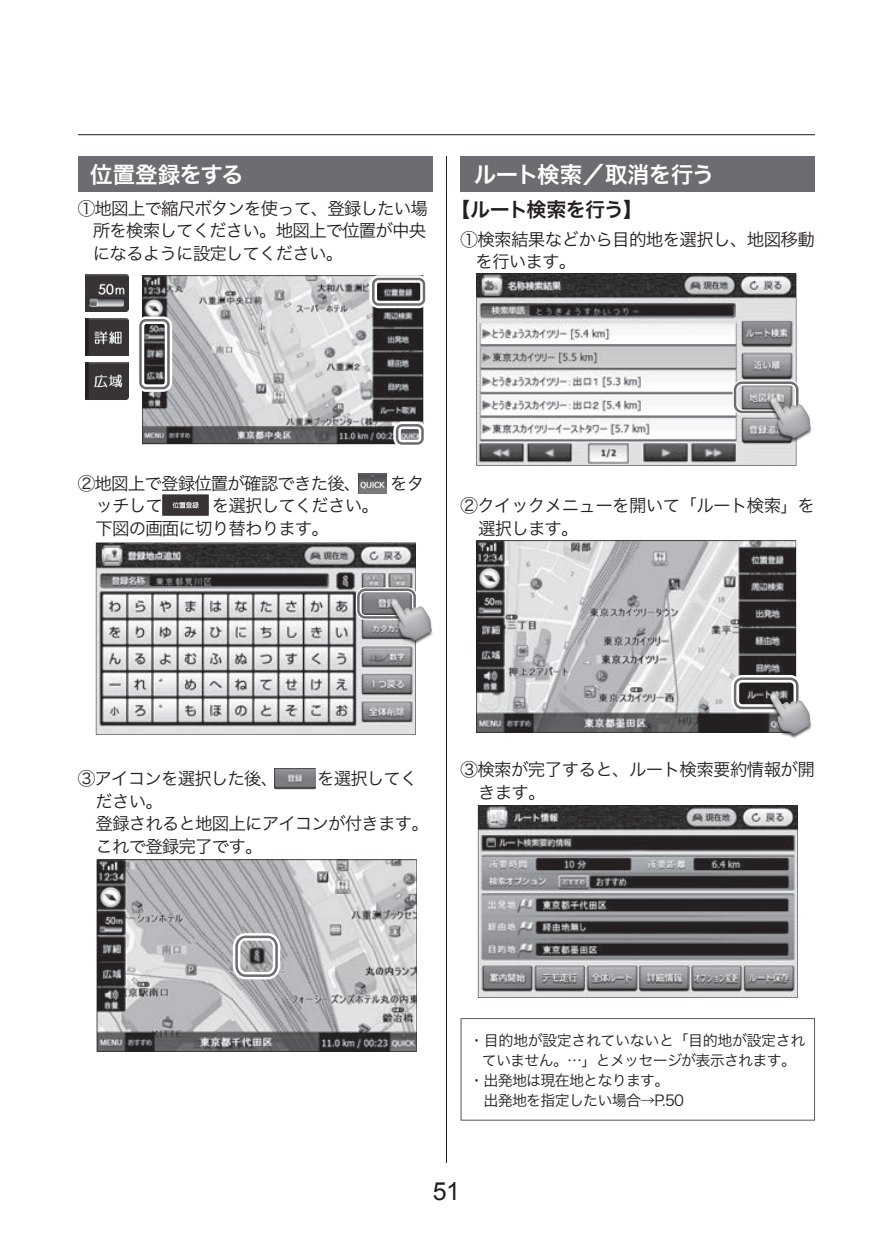
<style>
.page{position:relative;width:893px;height:1248px;background:#fff}
.page>*{position:absolute;margin:0;border:0;box-sizing:border-box;transform-origin:0 0}
.t1{font:25px "Arial";color:#231f20}
.t2{font:22.5px "Hira Kaku Pro W6";letter-spacing:-.03em;color:#fff}
.t3{font:20px "Hira Kaku Pro W6";letter-spacing:-.035em;color:#231f20}
.t4{font:17.5px/22.5px "Hira Kaku Pro W3";letter-spacing:-.05em;color:#231f20}
.t5{font:15px "Hira Kaku Pro W3";letter-spacing:-.05em;color:#231f20}
.t6{font:15px "Hira Kaku Pro W3";letter-spacing:-.025em;color:#231f20}
</style>
<div class="page">
<div style="left:461px;top:156px;width:354px;height:35px;background:#6c6d70"></div>
<hr style="left:78px;top:134px;width:737px;height:1px;background:#231f20">
<div style="left:78px;top:156px;width:354px;height:35px;background:#6c6d70"></div>
<svg style="left:96px;top:542px;width:320px;height:193px;background:#a7a7a9"></svg>
<div style="left:356px;top:587px;width:61px;height:33px;border:5px solid #fff;border-radius:7px"></div>
<div style="left:357px;top:588px;width:59px;height:30px;border:2px solid #6c6d70;border-radius:7px"></div>
<img style="left:390px;top:599px;width:42px;height:47px">
<img style="left:336px;top:572px;width:18px;height:18px">
<img style="left:163px;top:494px;width:46px;height:21px">
<img style="left:274px;top:768px;width:42px;height:21px">
<svg style="left:478px;top:805px;width:320px;height:192px;background:#777779"></svg>
<svg style="left:461px;top:1018px;width:354px;height:102px"></svg>
<svg style="left:476px;top:273px;width:320px;height:193px"></svg>
<div style="left:733px;top:380px;width:67px;height:34px;border:5px solid #fff;border-radius:7px"></div>
<div style="left:734px;top:381px;width:64px;height:32px;border:2px solid #6c6d70;border-radius:7px"></div>
<img style="left:769px;top:397px;width:42px;height:47px">
<hr style="left:446px;top:156px;width:1px;height:1006px;background:#231f20">
<svg style="left:142px;top:275px;width:281px;height:169px;background:#a1a1a3"></svg>
<div style="left:137px;top:316px;width:35px;height:76px;border:8px solid #fff;border-radius:6px"></div>
<div style="left:139px;top:319px;width:31px;height:70px;border:2px solid #6c6d70;border-radius:6px"></div>
<div style="left:370px;top:275px;width:58px;height:33px;border:8px solid #fff;border-radius:5px"></div>
<div style="left:372px;top:278px;width:53px;height:28px;border:2px solid #6c6d70;border-radius:5px"></div>
<div style="left:393px;top:421px;width:33px;height:26px;border:8px solid #fff;border-radius:5px"></div>
<div style="left:396px;top:424px;width:28px;height:20px;border:2px solid #6c6d70;border-radius:5px"></div>
<img style="left:85px;top:318px;width:43px;height:37px">
<img style="left:85px;top:362px;width:43px;height:37px">
<img style="left:85px;top:274px;width:43px;height:38px">
<img style="left:358px;top:473px;width:28px;height:20px">
<svg style="left:97px;top:859px;width:320px;height:192px;background:#a8a9ab"></svg>
<div style="left:233px;top:933px;width:47px;height:46px;border:8px solid #fff;border-radius:9px"></div>
<div style="left:235px;top:935px;width:43px;height:41px;border:2px solid #6c6d70;border-radius:9px"></div>
<svg style="left:476px;top:540px;width:320px;height:192px;background:#a0a0a2"></svg>
<div style="left:731px;top:675px;width:70px;height:36px;border:8px solid #fff;border-radius:7px"></div>
<div style="left:734px;top:677px;width:64px;height:32px;border:2px solid #6c6d70;border-radius:7px"></div>
<img style="left:769px;top:693px;width:42px;height:46px">
<p class="t2" style="left:90px;top:154px;width:155px">位置登録をする</p>
<p class="t4" style="left:93px;top:196px;width:337px;text-align:justify;text-indent:-15px">①地図上で縮尺ボタンを使って、登録したい場所を検索してください。地図上で位置が中央になるように設定してください。</p>
<p class="t2" style="left:474px;top:154px;width:242px">ルート検索／取消を行う</p>
<p class="t3" style="left:451px;top:191px;width:194px">【ルート検索を行う】</p>
<p class="t4" style="left:476px;top:227px;width:341px;text-indent:-15px">①検索結果などから目的地を選択し、地図移動を行います。</p>
<p class="t4" style="left:78px;top:471px;width:285px">②地図上で登録位置が確認できた後、</p>
<p class="t4" style="left:390px;top:471px;width:36px">をタ</p>
<p class="t4" style="left:95px;top:493px;width:285px">ッチして　　　を選択してください。下図の画面に切り替わります。</p>
<p class="t4" style="left:478px;top:493px;width:338px;text-indent:-18px">②クイックメニューを開いて「ルート検索」を選択します。</p>
<p class="t4" style="left:78px;top:766px;width:202px">③アイコンを選択した後、</p>
<p class="t4" style="left:317px;top:766px;width:102px">を選択してく</p>
<p class="t4" style="left:95px;top:788px;width:335px">ださい。<br>登録されると地図上にアイコンが付きます。これで登録完了です。</p>
<p class="t4" style="left:478px;top:757px;width:338px;text-indent:-18px">③検索が完了すると、ルート検索要約情報が開きます。</p>
<p class="t6" style="left:469px;top:1027px;width:338px">・目的地が設定されていないと「目的地が設定され</p>
<p class="t5" style="left:482px;top:1047px;width:316px">ていません。…」とメッセージが表示されます。</p>
<p class="t5" style="left:469px;top:1067px;width:202px">・出発地は現在地となります。</p>
<p class="t5" style="left:469px;top:1087px;width:216px">　出発地を指定したい場合→P.50</p>
<h1 class="t1" style="left:433px;top:1175px;width:29px">51</h1>
</div>
